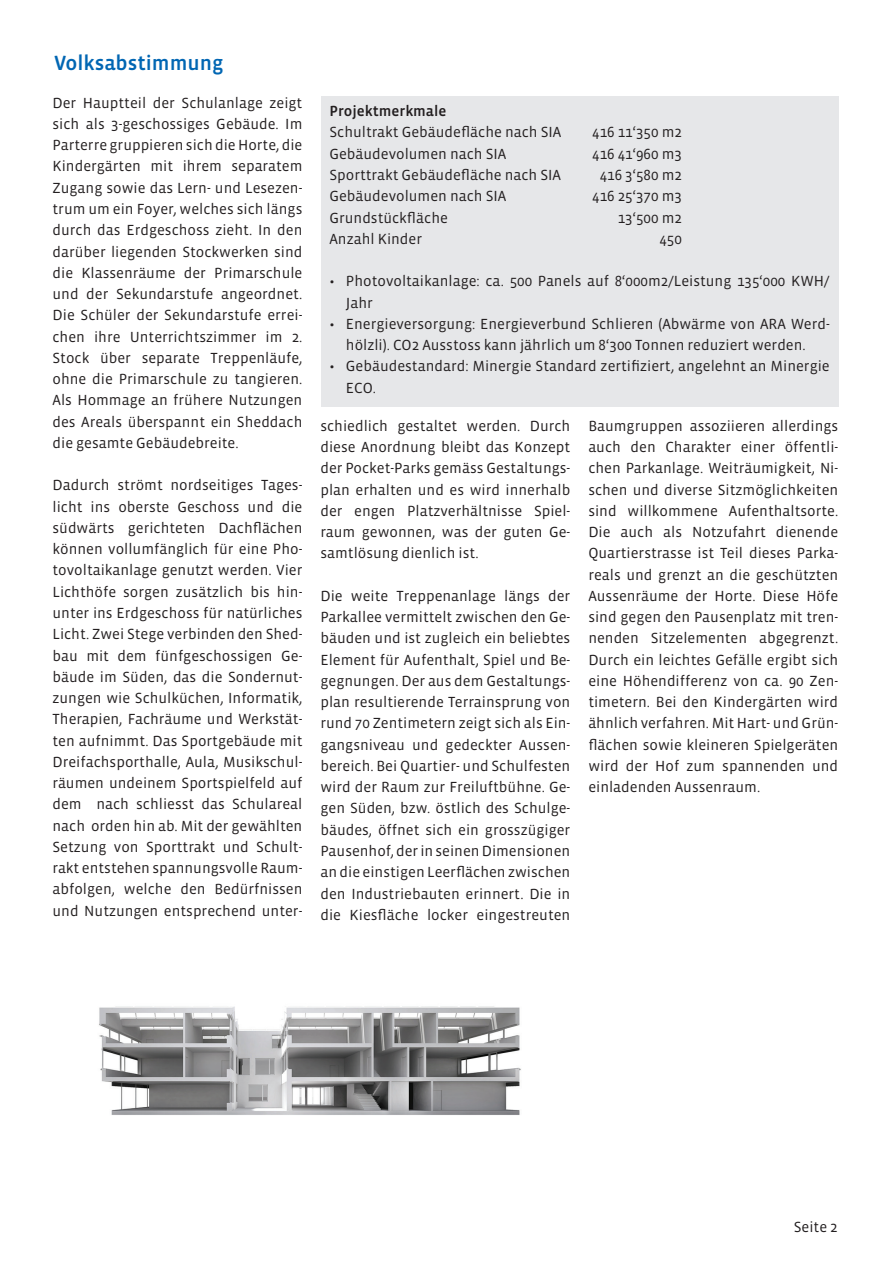
<style>
.page{position:relative;width:893px;height:1263px;background:#fff}
.page>*{position:absolute;margin:0;border:0;box-sizing:border-box;transform-origin:0 0}
.Thementitel{font:21px "Vista Sans Med";color:#0166b3}
.t1{font:15px/21.3px "Vista Sans";color:#231f20;text-align:justify}
.Untertitel_1_Vista_s{font:15px "Vista Sans Med";color:#231f20}
</style>
<div class="page">
<div style="left:321px;top:97px;width:517px;height:310px;background:#e6e7e9"></div>
<img style="left:99px;top:1006px;width:422px;height:109px">
<p class="Thementitel" style="left:54px;top:52px;width:171px">Volksabstimmung</p>
<p class="t1" style="left:53px;top:92px;width:251px">Der Hauptteil der Schulanlage zeigt sich als 3-geschossiges Gebäude. Im Parterre gruppieren sich die Horte, die Kindergärten mit ihrem separatem Zugang sowie das Lern- und Lesezen&shy;trum um ein Foyer, welches sich längs durch das Erdgeschoss zieht. In den darüber liegenden Stockwerken sind die Klassenräume der Primarschule und der Sekundarstufe angeordnet.<br>Die Schüler der Sekundarstufe errei&shy;chen ihre Unterrichtszimmer im 2.<br>Stock über separate Treppenläufe, ohne die Primarschule zu tangieren.<br>Als Hommage an frühere Nutzungen des Areals überspannt ein Sheddach die gesamte Gebäudebreite.</p>
<p class="t1" style="left:53px;top:475px;width:251px">Dadurch strömt nordseitiges Tages&shy;licht ins oberste Geschoss und die südwärts gerichteten Dachflächen können vollumfänglich für eine Pho&shy;tovoltaikanlage genutzt werden. Vier Lichthöfe sorgen zusätzlich bis hin&shy;unter ins Erdgeschoss für natürliches Licht. Zwei Stege verbinden den Shed&shy;bau mit dem fünfgeschossigen Ge&shy;bäude im Süden, das die Sondernut&shy;zungen wie Schulküchen, Informatik, Therapien, Fachräume und Werkstät&shy;ten aufnimmt. Das Sportgebäude mit Dreifachsporthalle, Aula, Musikschul&shy;räumen undeinem Sportspielfeld auf dem nach schliesst das Schulareal nach orden hin ab. Mit der gewählten Setzung von Sporttrakt und Schult&shy;rakt entstehen spannungsvolle Raum&shy;abfolgen, welche den Bedürfnissen und Nutzungen entsprechend unter-</p>
<p class="Untertitel_1_Vista_s" style="left:329px;top:103px;width:118px">Projektmerkmale</p>
<p class="t1" style="left:329px;top:122px;width:233px">Schultrakt Gebäudefläche nach SIA</p>
<p class="t1" style="left:592px;top:122px;width:91px">416 11‘350 m2</p>
<p class="t1" style="left:329px;top:143px;width:178px">Gebäudevolumen nach SIA</p>
<p class="t1" style="left:592px;top:143px;width:91px">416 41‘960 m3</p>
<p class="t1" style="left:329px;top:165px;width:233px">Sporttrakt Gebäudefläche nach SIA</p>
<p class="t1" style="left:600px;top:165px;width:84px">416 3‘580 m2</p>
<p class="t1" style="left:329px;top:186px;width:178px">Gebäudevolumen nach SIA</p>
<p class="t1" style="left:592px;top:186px;width:91px">416 25‘370 m3</p>
<p class="t1" style="left:329px;top:207px;width:120px">Grundstückfläche</p>
<p class="t1" style="left:618px;top:207px;width:66px">13‘500 m2</p>
<p class="t1" style="left:329px;top:228px;width:94px">Anzahl Kinder</p>
<p class="t1" style="left:659px;top:228px;width:24px">450</p>
<p class="t1" style="left:346px;top:271px;width:485px;text-indent:-16px">• Photovoltaikanlage: ca. 500 Panels auf 8‘000m2/Leistung 135‘000 KWH/<br>Jahr</p>
<p class="t1" style="left:329px;top:313px;width:502px;text-align:center">• Energieversorgung: Energieverbund Schlieren (Abwärme von ARA Werd&shy;hölzli). CO2 Ausstoss kann jährlich um 8‘300 Tonnen reduziert werden.</p>
<p class="t1" style="left:346px;top:356px;width:485px;text-indent:-16px">• Gebäudestandard: Minergie Standard zertifiziert, angelehnt an Minergie<br>ECO.</p>
<p class="t1" style="left:320px;top:415px;width:251px">schiedlich gestaltet werden. Durch diese Anordnung bleibt das Konzept der Pocket-Parks gemäss Gestaltungs&shy;plan erhalten und es wird innerhalb der engen Platzverhältnisse Spiel&shy;raum gewonnen, was der guten Ge&shy;samtlösung dienlich ist.</p>
<p class="t1" style="left:320px;top:585px;width:251px">Die weite Treppenanlage längs der Parkallee vermittelt zwischen den Ge&shy;bäuden und ist zugleich ein beliebtes Element für Aufenthalt, Spiel und Be&shy;gegnungen. Der aus dem Gestaltungs&shy;plan resultierende Terrainsprung von rund 70 Zentimetern zeigt sich als Ein&shy;gangsniveau und gedeckter Aussen&shy;bereich. Bei Quartier- und Schulfesten wird der Raum zur Freiluftbühne. Ge&shy;gen Süden, bzw. östlich des Schulge&shy;bäudes, öffnet sich ein grosszügiger Pausenhof, der in seinen Dimensionen an die einstigen Leerflächen zwischen den Industriebauten erinnert. Die in die Kiesfläche locker eingestreuten</p>
<p class="t1" style="left:588px;top:415px;width:251px">Baumgruppen assoziieren allerdings auch den Charakter einer öffentli&shy;chen Parkanlage. Weiträumigkeit, Ni&shy;schen und diverse Sitzmöglichkeiten sind willkommene Aufenthaltsorte.<br>Die auch als Notzufahrt dienende Quartierstrasse ist Teil dieses Parka&shy;reals und grenzt an die geschützten Aussenräume der Horte. Diese Höfe sind gegen den Pausenplatz mit tren&shy;nenden Sitzelementen abgegrenzt.<br>Durch ein leichtes Gefälle ergibt sich eine Höhendifferenz von ca. 90 Zen&shy;timetern. Bei den Kindergärten wird ähnlich verfahren. Mit Hart- und Grün&shy;flächen sowie kleineren Spielgeräten wird der Hof zum spannenden und einladenden Aussenraum.</p>
<p class="t1" style="left:794px;top:1217px;width:45px">Seite 2</p>
</div>
